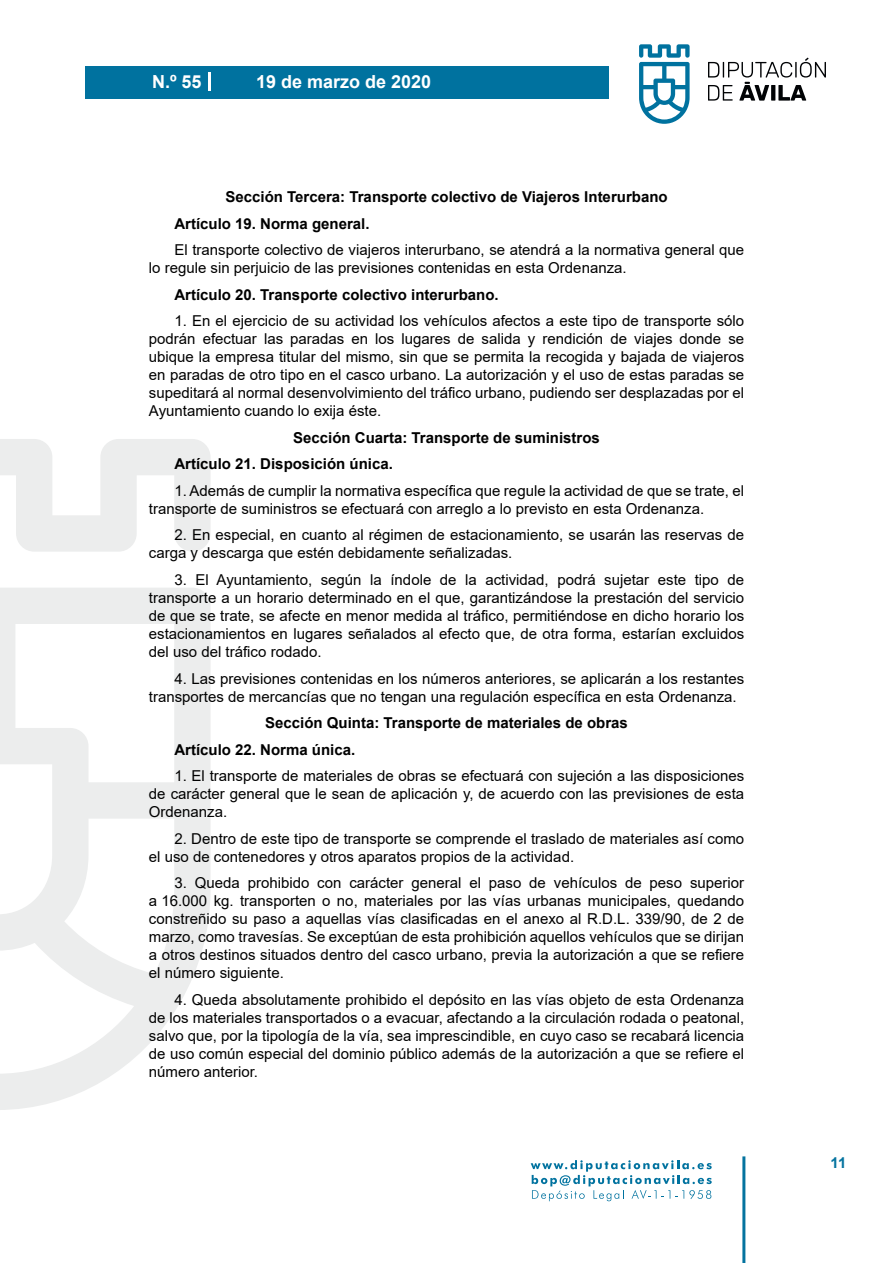
<style>
.page{position:relative;width:893px;height:1263px;background:#fff}
.page>*{position:absolute;margin:0;border:0;box-sizing:border-box;transform-origin:0 0}
.t1{font:700 18px "Arial";color:#fff}
.t2{font:15px/18px "Arial";color:#000}
.t3{font:700 15px/26.5px "Arial";color:#000}
.t4{font:700 15px "Arial";color:#04739f}
</style>
<div class="page">
<svg style="left:531px;top:1160px;width:181px;height:41px"></svg>
<div style="left:85px;top:66px;width:523px;height:33px;background:#00729f"></div>
<svg style="left:639px;top:44px;width:51px;height:80px"></svg>
<svg style="left:708px;top:58px;width:118px;height:43px"></svg>
<hr style="left:742px;top:1156px;width:3px;height:107px;background:#04739f">
<svg style="left:208px;top:72px;width:2px;height:18px"></svg>
<svg style="left:0;top:439px;width:211px;height:671px"></svg>
<p class="t1" style="left:152px;top:69px;width:51px">N.º 55</p>
<p class="t1" style="left:256px;top:69px;width:177px">19 de marzo de 2020</p>
<p class="t3" style="left:174px;top:184px;width:495px;text-indent:51px">Sección Tercera: Transporte colectivo de Viajeros Interurbano<br>Artículo 19. Norma general.</p>
<p class="t2" style="left:149px;top:241px;width:597px;text-indent:26px">El transporte colectivo de viajeros interurbano, se atendrá a la normativa general que lo regule sin perjuicio de las previsiones contenidas en esta Ordenanza.</p>
<p class="t3" style="left:174px;top:282px;width:326px">Artículo 20. Transporte colectivo interurbano.</p>
<p class="t2" style="left:149px;top:312px;width:597px;text-align:justify;text-indent:26px">1. En el ejercicio de su actividad los vehículos afectos a este tipo de transporte sólo podrán efectuar las paradas en los lugares de salida y rendición de viajes donde se ubique la empresa titular del mismo, sin que se permita la recogida y bajada de viajeros en paradas de otro tipo en el casco urbano. La autorización y el uso de estas paradas se supeditará al normal desenvolvimiento del tráfico urbano, pudiendo ser desplazadas por el Ayuntamiento cuando lo exija éste.</p>
<p class="t3" style="left:174px;top:425px;width:427px;text-indent:119px">Sección Cuarta: Transporte de suministros<br>Artículo 21. Disposición única.</p>
<p class="t2" style="left:149px;top:482px;width:597px;text-indent:26px">1. Además de cumplir la normativa específica que regule la actividad de que se trate, el transporte de suministros se efectuará con arreglo a lo previsto en esta Ordenanza.</p>
<p class="t2" style="left:149px;top:526px;width:597px;text-indent:26px">2. En especial, en cuanto al régimen de estacionamiento, se usarán las reservas de carga y descarga que estén debidamente señalizadas.</p>
<p class="t2" style="left:149px;top:571px;width:597px;text-align:justify;text-indent:26px">3. El Ayuntamiento, según la índole de la actividad, podrá sujetar este tipo de transporte a un horario determinado en el que, garantizándose la prestación del servicio de que se trate, se afecte en menor medida al tráfico, permitiéndose en dicho horario los estacionamientos en lugares señalados al efecto que, de otra forma, estarían excluidos del uso del tráfico rodado.</p>
<p class="t2" style="left:149px;top:669px;width:597px;text-indent:26px">4. Las previsiones contenidas en los números anteriores, se aplicarán a los restantes transportes de mercancías que no tengan una regulación específica en esta Ordenanza.</p>
<p class="t3" style="left:174px;top:710px;width:455px;text-indent:91px">Sección Quinta: Transporte de materiales de obras<br>Artículo 22. Norma única.</p>
<p class="t2" style="left:149px;top:767px;width:597px;text-align:justify;text-indent:26px">1. El transporte de materiales de obras se efectuará con sujeción a las disposiciones de carácter general que le sean de aplicación y, de acuerdo con las previsiones de esta Ordenanza.</p>
<p class="t2" style="left:149px;top:829px;width:597px;text-indent:26px">2. Dentro de este tipo de transporte se comprende el traslado de materiales así como el uso de contenedores y otros aparatos propios de la actividad.</p>
<p class="t2" style="left:149px;top:874px;width:597px;text-align:justify;text-indent:26px">3. Queda prohibido con carácter general el paso de vehículos de peso superior a 16.000 kg. transporten o no, materiales por las vías urbanas municipales, quedando constreñido su paso a aquellas vías clasificadas en el anexo al R.D.L. 339/90, de 2 de marzo, como travesías. Se exceptúan de esta prohibición aquellos vehículos que se dirijan a otros destinos situados dentro del casco urbano, previa la autorización a que se refiere el número siguiente.</p>
<p class="t2" style="left:149px;top:990px;width:597px;text-align:justify;text-indent:26px">4. Queda absolutamente prohibido el depósito en las vías objeto de esta Ordenanza de los materiales transportados o a evacuar, afectando a la circulación rodada o peatonal, salvo que, por la tipología de la vía, sea imprescindible, en cuyo caso se recabará licencia de uso común especial del dominio público además de la autorización a que se refiere el número anterior.</p>
<p class="t4" style="left:831px;top:1152px;width:17px">11</p>
</div>
